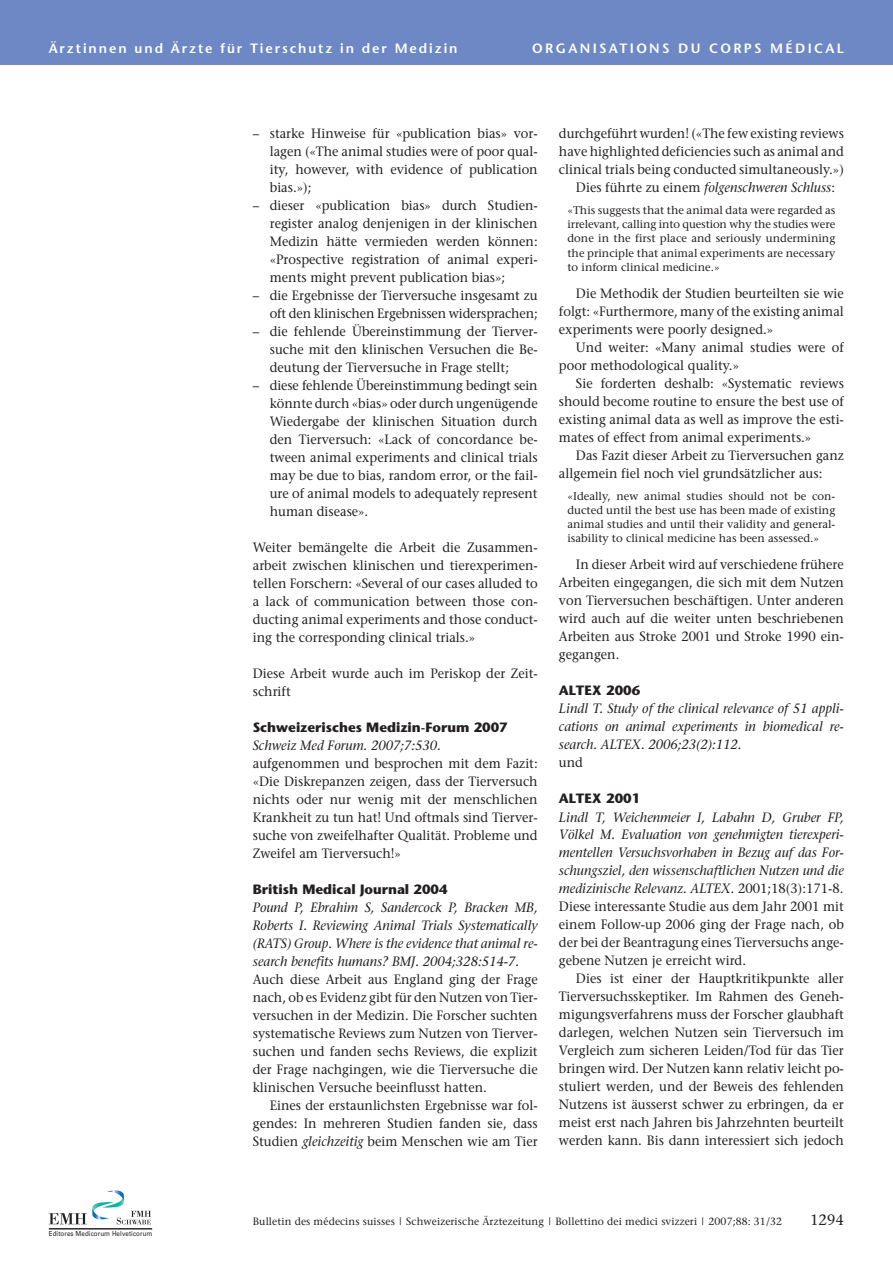
<style>
.page{position:relative;width:893px;height:1263px;background:#fff}
.page>*{position:absolute;margin:0;border:0;box-sizing:border-box;transform-origin:0 0}
.t1{font:15px "Stone Serif";color:#231f20}
.t2{font:13.5px/18px "Stone Serif";color:#231f20;text-align:justify;scale:.95 1}
.t3{font:italic 13.5px/18px "Stone Serif";color:#231f20;text-align:justify;scale:.95 1}
.t4{font:700 13.5px "Stone Sans";color:#231f20}
.t5{font:600 13.5px "Stone Sans";letter-spacing:.145em;color:#fff}
.t6{font:600 13.5px "Stone Sans";letter-spacing:.17em;color:#fff}
.t7{font:11.25px/14.2px "Stone Serif";color:#231f20;text-align:justify}
.t8{font:10.5px "Stone Serif";letter-spacing:.01em;color:#231f20}
.t9{font:6.9px "Univers";letter-spacing:.015em;color:#231f20;scale:.9 1}
.s1{font-style:italic}
.s2{font-style:normal}
</style>
<div class="page">
<svg style="left:49px;top:1190px;width:102px;height:34px"></svg>
<hr style="left:49px;top:1228px;width:103px;height:1px;background:#231f20">
<div style="left:0;top:0;width:893px;height:64px;background:#6d88c5"></div>
<p class="t5" style="left:49px;top:42px;width:410px">Ärztinnen und Ärzte für Tierschutz in der Medizin</p>
<p class="t6" style="left:532px;top:42px;width:313px">ORGANISATIONS DU CORPS MÉDICAL</p>
<p class="t2" style="left:270px;top:126px;width:283px;text-indent:-17px">– starke Hinweise für «publication bias» vor&shy;lagen («The animal studies were of poor qual&shy;ity, however, with evidence of publication bias.»);</p>
<p class="t2" style="left:270px;top:198px;width:283px;text-indent:-17px">– dieser «publication bias» durch Studien&shy;register analog denjenigen in der klinischen Medizin hätte vermieden werden können: «Prospective registration of animal experi&shy;ments might prevent publication bias»;</p>
<p class="t2" style="left:253px;top:288px;width:301px;text-align:right">– die Ergebnisse der Tierversuche insgesamt zu oft den klinischen Ergebnissen widersprachen;</p>
<p class="t2" style="left:270px;top:324px;width:283px;text-indent:-17px">– die fehlende Übereinstimmung der Tierver&shy;suche mit den klinischen Versuchen die Be&shy;deutung der Tierversuche in Frage stellt;</p>
<p class="t2" style="left:270px;top:378px;width:283px;text-indent:-17px">– diese fehlende Übereinstimmung bedingt sein könnte durch «bias» oder durch ungenügende Wiedergabe der klinischen Situation durch den Tierversuch: «Lack of concordance be&shy;tween animal experiments and clinical trials may be due to bias, random error, or the fail&shy;ure of animal models to adequately represent human disease».</p>
<p class="t2" style="left:253px;top:540px;width:301px">Weiter bemängelte die Arbeit die Zusammen&shy;arbeit zwischen klinischen und tierexperimen&shy;tellen Forschern: «Several of our cases alluded to a lack of communication between those con&shy;ducting animal experiments and those conduct&shy;ing the corresponding clinical trials.»</p>
<p class="t2" style="left:253px;top:666px;width:301px">Diese Arbeit wurde auch im Periskop der Zeit&shy;schrift</p>
<p class="t4" style="left:253px;top:722px;width:256px">Schweizerisches Medizin-Forum 2007</p>
<p class="t3" style="left:253px;top:738px;width:200px">Schweiz Med Forum. 2007;7:530.</p>
<p class="t2" style="left:253px;top:756px;width:301px">aufgenommen und besprochen mit dem Fazit: «Die Diskrepanzen zeigen, dass der Tierversuch nichts oder nur wenig mit der menschlichen Krankheit zu tun hat! Und oftmals sind Tierver&shy;suche von zweifelhafter Qualität. Probleme und Zweifel am Tierversuch!»</p>
<p class="t4" style="left:253px;top:884px;width:196px">British Medical Journal 2004</p>
<p class="t3" style="left:253px;top:900px;width:301px">Pound P, Ebrahim S, Sandercock P, Bracken MB, Roberts I. Reviewing Animal Trials Systematically (RATS) Group. Where is the evidence that animal re&shy;search benefits humans? BMJ. 2004;328:514-7.</p>
<p class="t2" style="left:253px;top:972px;width:301px">Auch diese Arbeit aus England ging der Frage nach, ob es Evidenz gibt für den Nutzen von Tier&shy;versuchen in der Medizin. Die Forscher suchten systematische Reviews zum Nutzen von Tierver&shy;suchen und fanden sechs Reviews, die explizit der Frage nachgingen, wie die Tierversuche die klinischen Versuche beeinflusst hatten.</p>
<p class="t2" style="left:253px;top:1098px;width:301px;text-indent:17px">Eines der erstaunlichsten Ergebnisse war fol&shy;gendes: In mehreren Studien fanden sie, dass Studien <span class="s1">gleichzeitig</span> beim Menschen wie am Tier</p>
<p class="t2" style="left:559px;top:126px;width:301px">durchgeführt wurden! («The few existing reviews</p>
<p class="t2" style="left:559px;top:144px;width:301px">have highlighted deficiencies such as animal and</p>
<p class="t2" style="left:559px;top:162px;width:301px">clinical trials being conducted simultaneously.»)</p>
<p class="t3" style="left:576px;top:180px;width:274px"><span class="s2">Dies führte zu einem</span> folgenschweren Schluss<span class="s2">:</span></p>
<p class="t7" style="left:567px;top:204px;width:269px">«This suggests that the animal data were regarded as irrelevant, calling into question why the studies were done in the first place and seriously undermining the principle that animal experiments are necessary to inform clinical medicine.»</p>
<p class="t2" style="left:559px;top:285px;width:301px;text-indent:17px">Die Methodik der Studien beurteilten sie wie folgt: «Furthermore, many of the existing animal experiments were poorly designed.»</p>
<p class="t2" style="left:559px;top:339px;width:301px;text-indent:17px">Und weiter: «Many animal studies were of poor methodological quality.»</p>
<p class="t2" style="left:559px;top:375px;width:301px;text-indent:17px">Sie forderten deshalb: «Systematic reviews should become routine to ensure the best use of existing animal data as well as improve the esti&shy;mates of effect from animal experiments.»</p>
<p class="t2" style="left:559px;top:447px;width:301px;text-indent:17px">Das Fazit dieser Arbeit zu Tierversuchen ganz allgemein fiel noch viel grundsätzlicher aus:</p>
<p class="t7" style="left:567px;top:490px;width:269px">«Ideally, new animal studies should not be con&shy;ducted until the best use has been made of existing animal studies and until their validity and general&shy;isability to clinical medicine has been assessed.»</p>
<p class="t2" style="left:559px;top:557px;width:301px;text-indent:17px">In dieser Arbeit wird auf verschiedene frühere Arbeiten eingegangen, die sich mit dem Nutzen von Tierversuchen beschäftigen. Unter anderen wird auch auf die weiter unten beschriebenen Arbeiten aus Stroke 2001 und Stroke 1990 ein&shy;gegangen.</p>
<p class="t4" style="left:559px;top:685px;width:83px">ALTEX 2006</p>
<p class="t3" style="left:559px;top:701px;width:301px">Lindl T. Study of the clinical relevance of 51 appli&shy;cations on animal experiments in biomedical re&shy;search. ALTEX. 2006;23(2):112.</p>
<p class="t2" style="left:559px;top:755px;width:27px">und</p>
<p class="t4" style="left:559px;top:793px;width:83px">ALTEX 2001</p>
<p class="t3" style="left:559px;top:809px;width:301px">Lindl T, Weichenmeier I, Labahn D, Gruber FP, Völkel M. Evaluation von genehmigten tierexperi&shy;mentellen Versuchsvorhaben in Bezug auf das For&shy;schungsziel, den wissenschaftlichen Nutzen und die medizinische Relevanz. ALTEX. <span class="s2">2001;18(3):171-8.<br>Diese interessante Studie aus dem Jahr 2001 mit einem Follow-up 2006 ging der Frage nach, ob der bei der Beantragung eines Tierversuchs ange&shy;gebene Nutzen je erreicht wird.</span></p>
<p class="t2" style="left:559px;top:971px;width:301px;text-indent:17px">Dies ist einer der Hauptkritikpunkte aller Tierversuchsskeptiker. Im Rahmen des Geneh&shy;migungsverfahrens muss der Forscher glaubhaft darlegen, welchen Nutzen sein Tierversuch im Vergleich zum sicheren Leiden/Tod für das Tier bringen wird. Der Nutzen kann relativ leicht po&shy;stuliert werden, und der Beweis des fehlenden Nutzens ist äusserst schwer zu erbringen, da er meist erst nach Jahren bis Jahrzehnten beurteilt werden kann. Bis dann interessiert sich jedoch</p>
<p class="t9" style="left:49px;top:1229px;width:117px">Editores Medicorum Helveticorum</p>
<p class="t8" style="left:253px;top:1217px;width:531px">Bulletin des médecins suisses | Schweizerische Ärztezeitung | Bollettino dei medici svizzeri | 2007;88: 31/32</p>
<p class="t1" style="left:810px;top:1213px;width:35px">1294</p>
</div>
